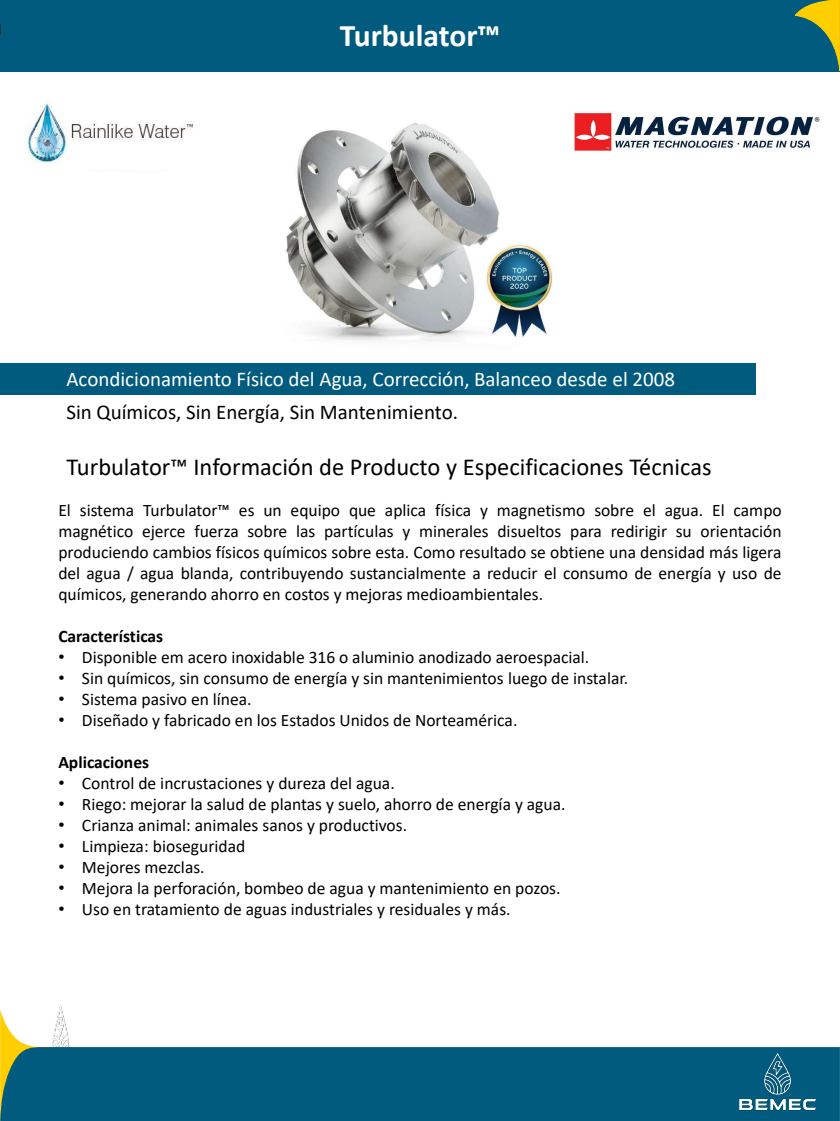
<style>
.page{position:relative;width:840px;height:1121px;background:#fff}
.page>*{position:absolute;margin:0;border:0;box-sizing:border-box;transform-origin:0 0}
.t1{font:700 31.5px "Calibri";color:#fff}
.t2{font:24.5px "Calibri";color:#000}
.t3{font:21px "Calibri";color:#fff}
.t4{font:21px "Calibri";color:#000}
.t5{font:17.59px "Calibri";color:#000}
.t6{font:17.5px/21px "Calibri";color:#000;text-align:justify}
.t7{font:700 17.5px "Calibri";color:#000}
.s1{font-family:"Arial"}
</style>
<div class="page">
<div style="left:0;top:0;width:840px;height:71px;background:#005b7e"></div>
<svg style="left:795px;top:0;width:45px;height:71px"></svg>
<div style="left:0;top:363px;width:756px;height:31px;background:#005b7e"></div>
<svg style="left:0;top:1009px;width:69px;height:37px"></svg>
<div style="left:0;top:1046px;width:840px;height:74px;background:#005b7e"></div>
<img style="left:737px;top:1051px;width:81px;height:59px">
<img style="left:25px;top:104px;width:168px;height:60px">
<img style="left:574px;top:113px;width:246px;height:38px">
<img style="left:286px;top:123px;width:267px;height:219px">
<h1 class="t1" style="left:340px;top:13px;width:162px">Turbulator™</h1>
<p class="t3" style="left:66px;top:364px;width:610px">Acondicionamiento Físico del Agua, Corrección, Balanceo desde el 2008</p>
<p class="t4" style="left:66px;top:397px;width:393px">Sin Químicos, Sin Energía, Sin Mantenimiento.</p>
<h2 class="t2" style="left:66px;top:450px;width:647px">Turbulator™ Información de Producto y Especificaciones Técnicas</h2>
<p class="t6" style="left:58px;top:499px;width:725px">El sistema Turbulator™ es un equipo que aplica física y magnetismo sobre el agua. El campo magnético ejerce fuerza sobre las partículas y minerales disueltos para redirigir su orientación produciendo cambios físicos químicos sobre esta. Como resultado se obtiene una densidad más ligera del agua / agua blanda, contribuyendo sustancialmente a reducir el consumo de energía y uso de químicos, generando ahorro en costos y mejoras medioambientales.</p>
<p class="t7" style="left:58px;top:623px;width:106px">Características</p>
<p class="t6" style="left:58px;top:646px;width:532px"><span class="s1">•</span> Disponible em acero inoxidable 316 o aluminio anodizado aeroespacial.</p>
<p class="t5" style="left:58px;top:665px;width:571px"><span class="s1">•</span> Sin químicos, sin consumo de energía y sin mantenimientos luego de instalar.</p>
<p class="t6" style="left:58px;top:688px;width:195px"><span class="s1">•</span> Sistema pasivo en línea.</p>
<p class="t6" style="left:58px;top:709px;width:461px"><span class="s1">•</span> Diseñado y fabricado en los Estados Unidos de Norteamérica.</p>
<p class="t7" style="left:58px;top:749px;width:92px">Aplicaciones</p>
<p class="t6" style="left:58px;top:772px;width:338px"><span class="s1">•</span> Control de incrustaciones y dureza del agua.</p>
<p class="t6" style="left:58px;top:793px;width:509px"><span class="s1">•</span> Riego: mejorar la salud de plantas y suelo, ahorro de energía y agua.</p>
<p class="t6" style="left:58px;top:814px;width:350px"><span class="s1">•</span> Crianza animal: animales sanos y productivos.</p>
<p class="t6" style="left:58px;top:835px;width:188px"><span class="s1">•</span> Limpieza: bioseguridad</p>
<p class="t6" style="left:58px;top:856px;width:148px"><span class="s1">•</span> Mejores mezclas.</p>
<p class="t5" style="left:58px;top:875px;width:504px"><span class="s1">•</span> Mejora la perforación, bombeo de agua y mantenimiento en pozos.</p>
<p class="t6" style="left:58px;top:898px;width:454px"><span class="s1">•</span> Uso en tratamiento de aguas industriales y residuales y más.</p>
</div>
